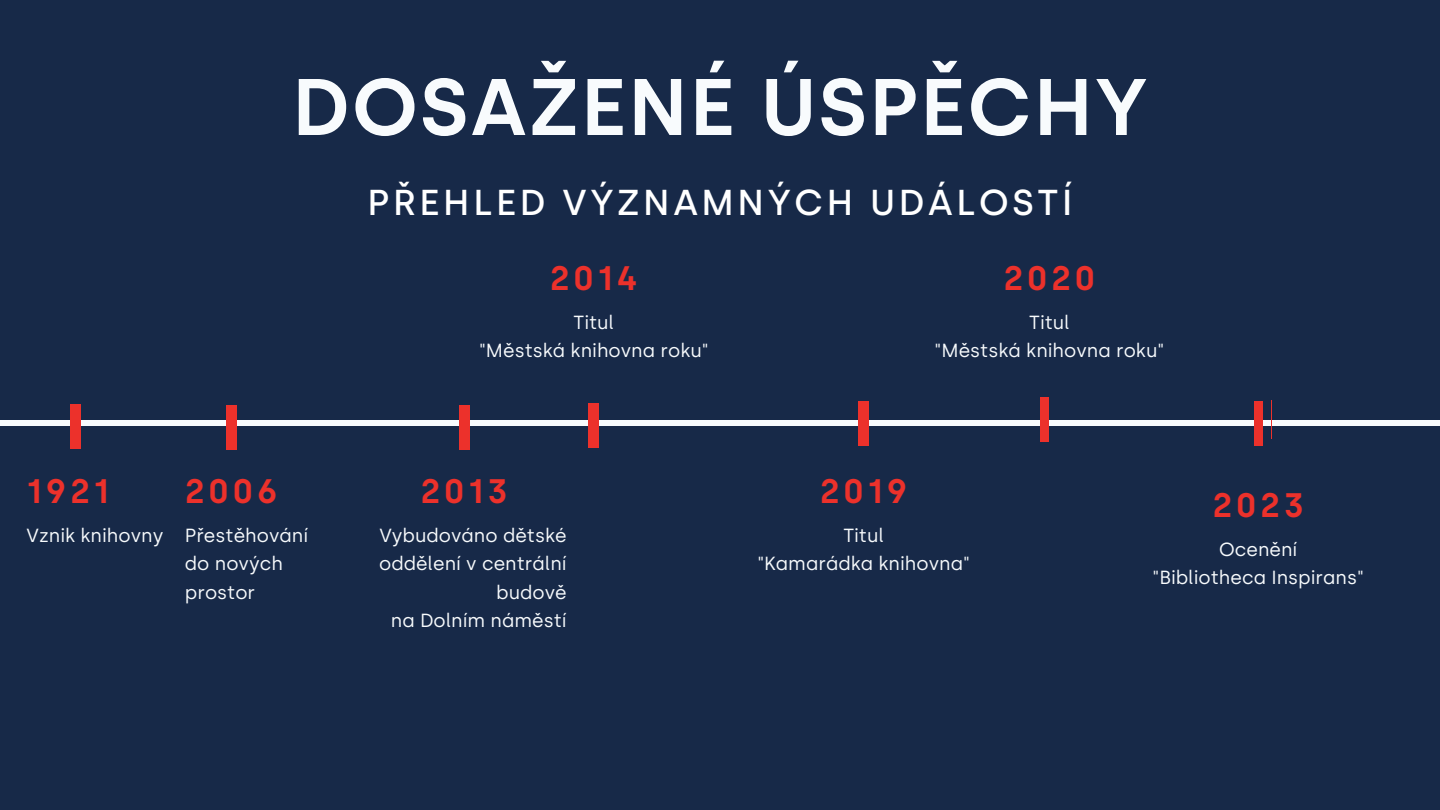
<style>
.page{position:relative;width:1440px;height:810px;background:#172948}
.page>*{position:absolute;margin:0;border:0;box-sizing:border-box;transform-origin:0 0}
.t1{font:600 80px "Silka";letter-spacing:.03em;color:#f8fbfd}
.t2{font:500 36px "Silka";letter-spacing:.1em;color:#fff}
.t3{font:600 34px "Silka";letter-spacing:.1em;color:#ec312b}
.t4{font:19px/28.5px "Silka";color:#f8fbfd;text-align:center}
</style>
<div class="page">
<div style="left:0;top:420px;width:1440px;height:6px;background:#f8fbfd"></div>
<div style="left:70px;top:404px;width:11px;height:45px;background:#ec312b"></div>
<div style="left:226px;top:405px;width:11px;height:45px;background:#ec312b"></div>
<div style="left:589px;top:403px;width:10px;height:45px;background:#ec312b"></div>
<div style="left:858px;top:401px;width:11px;height:45px;background:#ec312b"></div>
<div style="left:1040px;top:397px;width:9px;height:45px;background:#ec312b"></div>
<div style="left:459px;top:405px;width:10px;height:45px;background:#ec312b"></div>
<hr style="left:1271px;top:401px;width:1px;height:38px;background:#ec312b">
<div style="left:1254px;top:401px;width:9px;height:45px;background:#ec312b"></div>
<h1 class="t1" style="left:292px;top:59px;width:857px">DOSAŽENÉ ÚSPĚCHY</h1>
<h2 class="t2" style="left:368px;top:181px;width:706px">PŘEHLED VÝZNAMNÝCH UDÁLOSTÍ</h2>
<h3 class="t3" style="left:550px;top:258px;width:90px">2014</h3>
<p class="t4" style="left:479px;top:308px;width:231px">Titul<br>"Městská knihovna roku"</p>
<h3 class="t3" style="left:1004px;top:258px;width:93px">2020</h3>
<p class="t4" style="left:935px;top:308px;width:231px">Titul<br>"Městská knihovna roku"</p>
<h3 class="t3" style="left:27px;top:471px;width:84px">1921</h3>
<p class="t4" style="left:27px;top:521px;width:138px">Vznik knihovny</p>
<h3 class="t3" style="left:185px;top:471px;width:94px">2006</h3>
<p class="t4" style="left:185px;top:521px;width:125px;text-align:left">Přestěhování do nových prostor</p>
<h3 class="t3" style="left:421px;top:471px;width:89px">2013</h3>
<p class="t4" style="left:379px;top:521px;width:189px;text-align:right">Vybudováno dětské oddělení v centrální budově<br>na Dolním náměstí</p>
<h3 class="t3" style="left:820px;top:471px;width:89px">2019</h3>
<p class="t4" style="left:757px;top:521px;width:214px">Titul<br>"Kamarádka knihovna"</p>
<h3 class="t3" style="left:1213px;top:485px;width:93px">2023</h3>
<p class="t4" style="left:1153px;top:535px;width:213px">Ocenění<br>"Bibliotheca Inspirans"</p>
</div>
